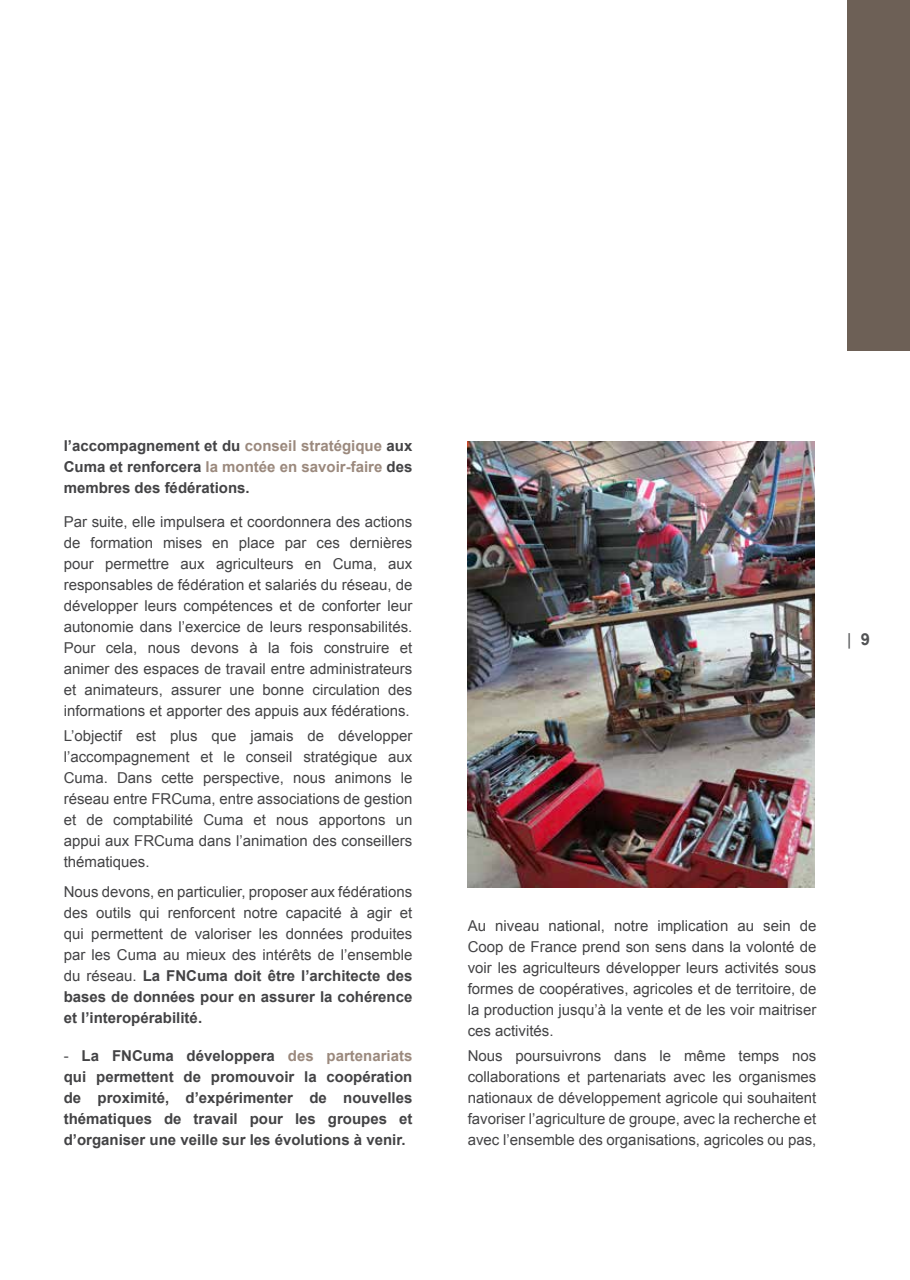
<style>
.page{position:relative;width:910px;height:1280px;background:#fff}
.page>*{position:absolute;margin:0;border:0;box-sizing:border-box;transform-origin:0 0}
.t1{font:16.5px "Arial";color:#515254}
.t2{font:15px/21px "Arial";color:#434345;text-align:justify}
.t3{font:700 15px/21px "Arial";color:#434345;text-align:justify}
.s1{color:#9b897d}
.s2{font-weight:700}
.s3{font-weight:400}
</style>
<div class="page">
<div style="left:847px;top:0;width:63px;height:350px;background:#6d6056"></div>
<img style="left:468px;top:441px;width:346px;height:447px">
<p class="t3" style="left:64px;top:436px;width:350px">l’accompagnement et du <span class="s1">conseil stratégique</span> aux Cuma et renforcera <span class="s1">la montée en savoir-faire</span> des membres des fédérations.</p>
<p class="t2" style="left:64px;top:511px;width:350px">Par suite, elle impulsera et coordonnera des actions de formation mises en place par ces dernières pour permettre aux agriculteurs en Cuma, aux responsables de fédération et salariés du réseau, de développer leurs compétences et de conforter leur autonomie dans l’exercice de leurs responsabilités.<br>Pour cela, nous devons à la fois construire et animer des espaces de travail entre administrateurs et animateurs, assurer une bonne circulation des informations et apporter des appuis aux fédérations.</p>
<p class="t2" style="left:64px;top:725px;width:350px">L’objectif est plus que jamais de développer l’accompagnement et le conseil stratégique aux Cuma. Dans cette perspective, nous animons le réseau entre FRCuma, entre associations de gestion et de comptabilité Cuma et nous apportons un appui aux FRCuma dans l’animation des conseillers thématiques.</p>
<p class="t2" style="left:64px;top:881px;width:350px">Nous devons, en particulier, proposer aux fédérations des outils qui renforcent notre capacité à agir et qui permettent de valoriser les données produites par les Cuma au mieux des intérêts de l’ensemble du réseau. <span class="s2">La FNCuma doit être l’architecte des bases de données pour en assurer la cohérence et l’interopérabilité.</span></p>
<p class="t3" style="left:64px;top:1045px;width:350px"><span class="s3">-</span> La FNCuma développera <span class="s1">des partenariats </span>qui permettent de promouvoir la coopération de proximité, d’expérimenter de nouvelles thématiques de travail pour les groupes et d’organiser une veille sur les évolutions à venir.</p>
<p class="t1" style="left:847px;top:628px;width:24px">| <span class="s2">9</span></p>
<p class="t2" style="left:468px;top:915px;width:350px">Au niveau national, notre implication au sein de Coop de France prend son sens dans la volonté de voir les agriculteurs développer leurs activités sous formes de coopératives, agricoles et de territoire, de la production jusqu’à la vente et de les voir maitriser ces activités.</p>
<p class="t2" style="left:468px;top:1045px;width:350px">Nous poursuivrons dans le même temps nos collaborations et partenariats avec les organismes nationaux de développement agricole qui souhaitent favoriser l’agriculture de groupe, avec la recherche et avec l’ensemble des organisations, agricoles ou pas,</p>
</div>
